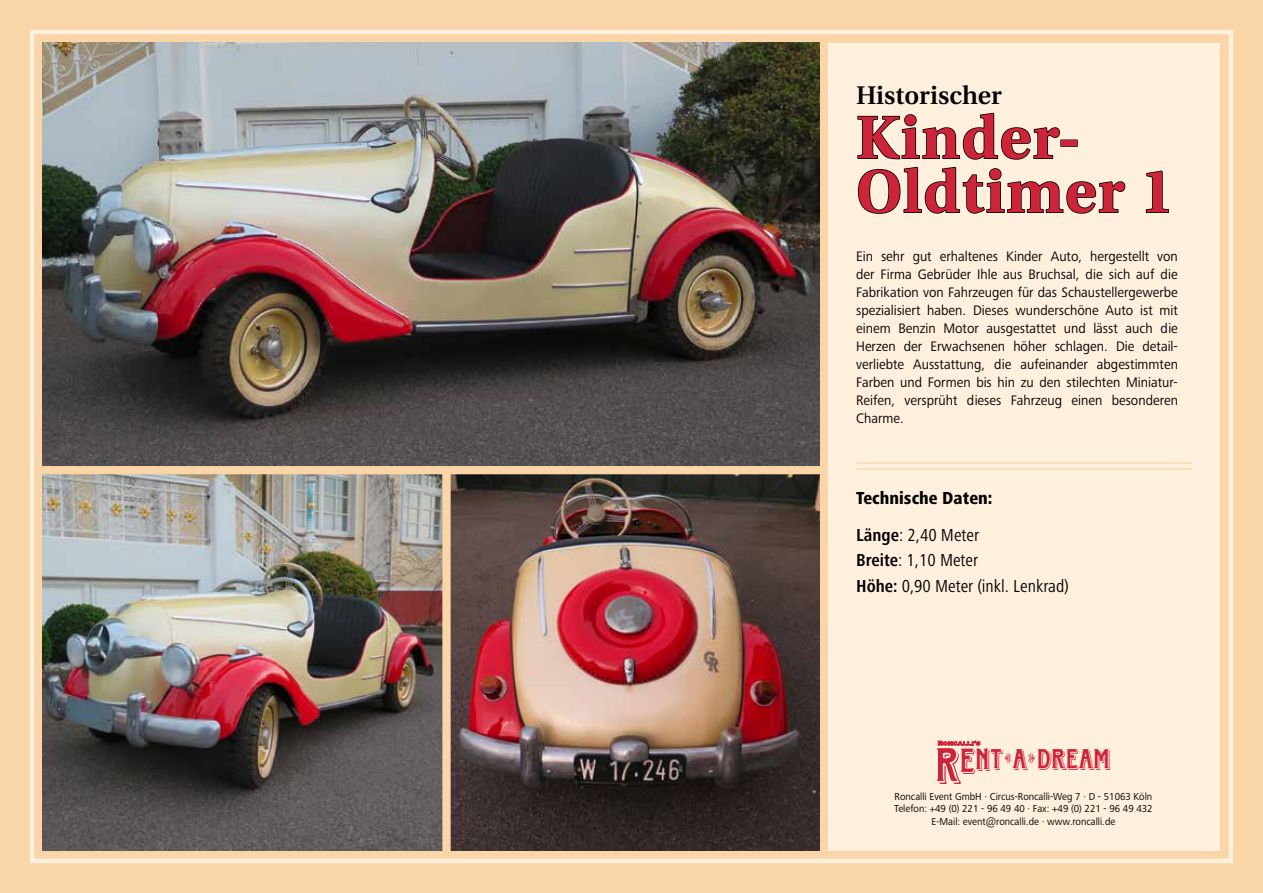
<style>
.page{position:relative;width:1263px;height:893px;background:#f9d5a8}
.page>*{position:absolute;margin:0;border:0;box-sizing:border-box;transform-origin:0 0}
.t1{font:700 60px/54px "Utopia";letter-spacing:.03em;color:#cd2439}
.t2{font:31.35px "Horndon";color:#cd2439;scale:.95 1}
.t3{font:600 25.5px "Utopia";color:#000}
.t4{font:condensed 18px/25.8px "Frutiger Next Pro";color:#000}
.t5{font:800 condensed 18px/36.6px "Frutiger Next Pro";color:#000}
.t6{font:14.25px/18px "Frutiger Next Pro";color:#000;text-align:justify;scale:.95 1}
.t7{font:10.5px/12.6px "Frutiger Next Pro";color:#000;text-align:center;scale:.95 1}
.s1{font-weight:700}
.s2{font-weight:400}
.s3{font-size:53.7px}
.s4{font-size:38.1px}
.s5{font-size:33.6px}
</style>
<div class="page">
<div style="left:30px;top:30px;width:1203px;height:833px;border:4px solid #ffefdd"></div>
<div style="left:43px;top:43px;width:1177px;height:807px;background:#ffefdd"></div>
<svg style="left:1028px;top:753px;width:7px;height:10px"></svg>
<svg style="left:1004px;top:753px;width:7px;height:10px"></svg>
<svg style="left:938px;top:740px;width:42px;height:6px"></svg>
<hr style="left:856px;top:462px;width:336px;height:2px;background:#f9d5a8">
<hr style="left:856px;top:468px;width:336px;height:2px;background:#f9d5a8">
<div style="left:819px;top:41px;width:9px;height:812px;background:#f9d5a8"></div>
<svg style="left:857px;top:112px;width:203px;height:48px"></svg>
<div style="left:1060px;top:139px;width:18px;height:8px;border:2px solid #000"></div>
<svg style="left:857px;top:166px;width:269px;height:48px"></svg>
<svg style="left:1145px;top:170px;width:24px;height:43px"></svg>
<img style="left:43px;top:43px;width:776px;height:423px">
<img style="left:43px;top:474px;width:399px;height:376px">
<img style="left:451px;top:474px;width:368px;height:376px">
<div style="left:442px;top:470px;width:9px;height:383px;background:#f9d5a8"></div>
<div style="left:40px;top:466px;width:785px;height:8px;background:#f9d5a8"></div>
<h3 class="t3" style="left:856px;top:81px;width:147px">Historischer</h3>
<h1 class="t1" style="left:856px;top:111px;width:320px">Kinder-<br>Oldtimer 1</h1>
<p class="t6" style="left:856px;top:247px;width:340px">Ein sehr gut erhaltenes Kinder Auto, hergestellt von der Firma Gebrüder Ihle aus Bruchsal, die sich auf die Fabrikation von Fahrzeugen für das Schaustellergewerbe spezialisiert haben. Dieses wunderschöne Auto ist mit einem Benzin Motor ausgestattet und lässt auch die Herzen der Erwachsenen höher schlagen. Die detail&shy;verliebte Ausstattung, die aufeinander abgestimmten Farben und Formen bis hin zu den stilechten Miniatur-Reifen, versprüht dieses Fahrzeug einen besonderen Charme.</p>
<p class="t5" style="left:856px;top:480px;width:138px">Technische Daten:<br><span class="s1">Länge</span><span class="s2">: 2,40 Meter</span></p>
<p class="t4" style="left:856px;top:548px;width:214px"><span class="s1">Breite</span>: 1,10 Meter<br><span class="s1">Höhe:</span> 0,90 Meter (inkl. Lenkrad)</p>
<h2 class="t2" style="left:936px;top:742px;width:186px"><span class="s3">R</span><span class="s4">E</span><span class="s5">N</span>T A DREAM</h2>
<p class="t7" style="left:894px;top:790px;width:274px">Roncalli Event GmbH · Circus-Roncalli-Weg 7 · D - 51063 Köln<br>Telefon: +49 (0) 221 - 96 49 40 · Fax: +49 (0) 221 - 96 49 432<br>E-Mail: event@roncalli.de · www.roncalli.de</p>
</div>
